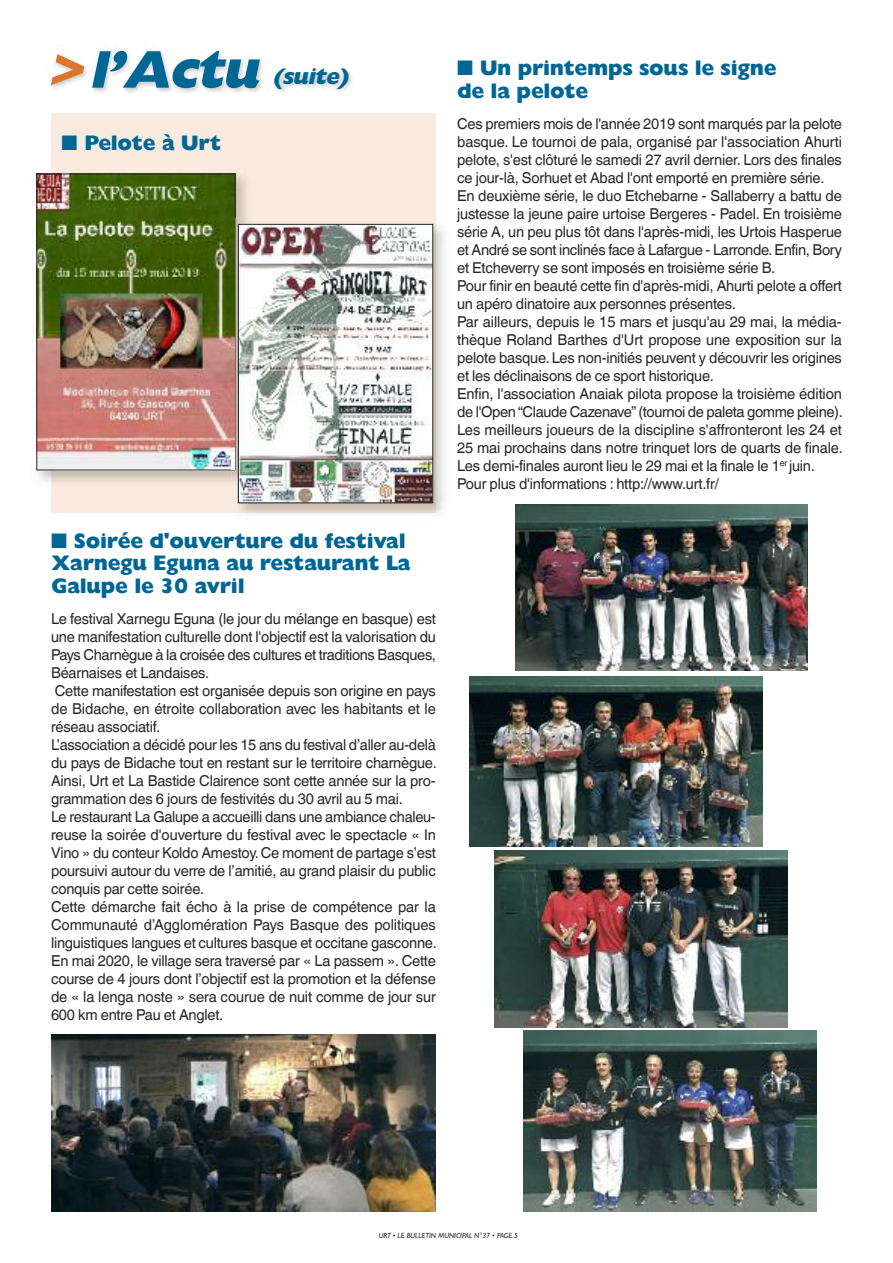
<style>
.page{position:relative;width:893px;height:1263px;background:#fff}
.page>*{position:absolute;margin:0;border:0;box-sizing:border-box;transform-origin:0 0}
.t1{font:italic 800 53.4px "Gill Sans Std";color:#006693}
.t2{font:italic 800 22.5px "Gill Sans Std";color:#006693}
.t3{font:800 21px/22.5px "Gill Sans";letter-spacing:-.015em;color:#006693}
.t4{font:15px/18px "Helvetica World";letter-spacing:-.015em;color:#272627}
.t5{font:italic 7.5px "Gill Sans Std";color:#272627}
.s1{color:#da762e}
</style>
<div class="page">
<div style="left:51px;top:114px;width:385px;height:399px;background:#f9eae0"></div>
<img style="left:515px;top:505px;width:293px;height:166px">
<img style="left:470px;top:677px;width:292px;height:169px">
<img style="left:495px;top:850px;width:293px;height:178px">
<img style="left:524px;top:1030px;width:292px;height:182px">
<img style="left:51px;top:50px;width:385px;height:64px">
<img style="left:51px;top:1034px;width:385px;height:178px">
<img style="left:36px;top:173px;width:211px;height:317px">
<img style="left:39px;top:176px;width:194px;height:292px">
<div style="left:37px;top:174px;width:198px;height:296px;border:1px solid #272627"></div>
<img style="left:232px;top:218px;width:213px;height:296px">
<img style="left:232px;top:218px;width:3px;height:252px">
<img style="left:240px;top:226px;width:191px;height:275px">
<div style="left:238px;top:224px;width:195px;height:279px;border:1px solid #272627"></div>
<h1 class="t1" style="left:47px;top:49px;width:223px"><span class="s1">&gt;</span>l’Actu</h1>
<h2 class="t2" style="left:273px;top:68px;width:77px">(suite)</h2>
<h3 class="t3" style="left:62px;top:132px;width:161px">■ Pelote à Urt</h3>
<h3 class="t3" style="left:51px;top:529px;width:361px">■ Soirée d'ouverture du festival<br>Xarnegu Eguna au restaurant La<br>Galupe le 30 avril</h3>
<p class="t4" style="left:51px;top:608px;width:387px">Le festival Xarnegu Eguna (le jour du mélange en basque) est une manifestation culturelle dont l'objectif est la valorisation du Pays Charnègue à la croisée des cultures et traditions Basques, Béarnaises et Landaises.<br>Cette manifestation est organisée depuis son origine en pays de Bidache, en étroite collaboration avec les habitants et le réseau associatif.<br>L’association a décidé pour les 15 ans du festival d’aller au-delà du pays de Bidache tout en restant sur le territoire charnègue.<br>Ainsi, Urt et La Bastide Clairence sont cette année sur la pro&shy;grammation des 6 jours de festivités du 30 avril au 5 mai.<br>Le restaurant La Galupe a accueilli dans une ambiance chaleu&shy;reuse la soirée d'ouverture du festival avec le spectacle « In Vino » du conteur Koldo Amestoy.Ce moment de partage s’est poursuivi autour du verre de l’amitié, au grand plaisir du public conquis par cette soirée.<br>Cette démarche fait écho à la prise de compétence par la Communauté d’Agglomération Pays Basque des politiques linguistiques langues et cultures basque et occitane gasconne.<br>En mai 2020, le village sera traversé par « La passem ». Cette course de 4 jours dont l’objectif est la promotion et la défense de « la lenga noste » sera courue de nuit comme de jour sur 600 km entre Pau et Anglet.</p>
<h3 class="t3" style="left:457px;top:57px;width:321px">■ Un printemps sous le signe de la pelote</h3>
<p class="t4" style="left:457px;top:113px;width:387px">Ces premiers mois de l'année 2019 sont marqués par la pelote basque. Le tournoi de pala, organisé par l'association Ahurti pelote, s'est clôturé le samedi 27 avril dernier. Lors des finales ce jour-là, Sorhuet et Abad l'ont emporté en première série.<br>En deuxième série, le duo Etchebarne - Sallaberry a battu de justesse la jeune paire urtoise Bergeres - Padel. En troisième série A, un peu plus tôt dans l'après-midi, les Urtois hasperue et André se sont inclinés face à Lafargue - Larronde.Enfin, Bory et Etcheverry se sont imposés en troisième série B.<br>Pour finir en beauté cette fin d'après-midi, Ahurti pelote a offert un apéro dinatoire aux personnes présentes.<br>Par ailleurs, depuis le 15 mars et jusqu'au 29 mai, la média&shy;thèque Roland Barthes d'Urt propose une exposition sur la pelote basque. Les non-initiés peuvent y découvrir les origines et les déclinaisons de ce sport historique.<br>Enfin, l'association Anaiak pilota propose la troisième édition de l'Open “Claude Cazenave” (tournoi de paleta gomme pleine).<br>Les meilleurs joueurs de la discipline s'affronteront les 24 et 25 mai prochains dans notre trinquet lors de quarts de finale.<br>Les demi-finales auront lieu le 29 mai et la finale le 1<sup>er</sup> juin.<br>Pour plus d'informations : http://www.urt.fr/</p>
<p class="t5" style="left:379px;top:1233px;width:141px">URT • LE BULLETIN MUNICIPAL N°37 • PAGE 5</p>
</div>
